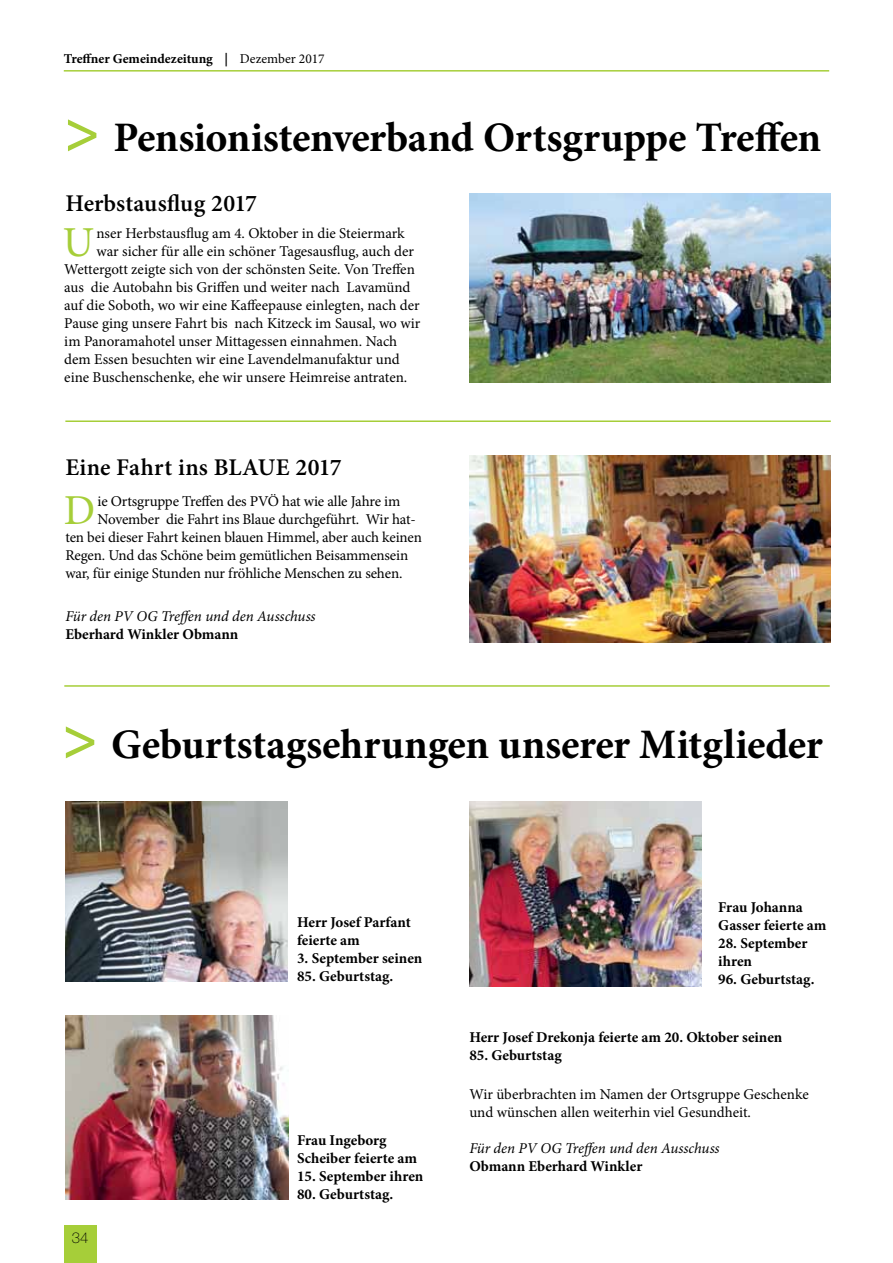
<style>
.page{position:relative;width:893px;height:1263px;background:#fff}
.page>*{position:absolute;margin:0;border:0;box-sizing:border-box;transform-origin:0 0}
.t1{font:42.75px "Minion Pro";color:#a6ce39}
.t2{font:700 42px "Minion Pro";letter-spacing:-.01em;color:#000}
.t3{font:600 24px "Minion Pro";letter-spacing:.005em;color:#000}
.t4{font:15px/18px "Minion Pro";letter-spacing:-.005em;color:#000}
.t5{font:700 15px/18px "Minion Pro";color:#000}
.t6{font:italic 15px "Minion Pro";letter-spacing:-.005em;color:#000}
.t7{font:100 15px "Helvetica Neue";color:#000}
.t8{font:700 13.5px "Minion Pro";letter-spacing:-.005em;color:#000}
.s1{font-weight:400}
.s2{font-family:"Myriad Pro";font-weight:600;font-size:60px;color:#a6ce39}
</style>
<div class="page">
<div style="left:64px;top:1225px;width:32px;height:38px;background:#a6ce39"></div>
<hr style="left:64px;top:70px;width:765px;height:2px;background:#a6ce39">
<img style="left:469px;top:194px;width:362px;height:189px">
<hr style="left:65px;top:420px;width:766px;height:2px;background:#a6ce39">
<img style="left:469px;top:455px;width:362px;height:187px">
<hr style="left:64px;top:685px;width:766px;height:2px;background:#a6ce39">
<img style="left:65px;top:801px;width:223px;height:180px">
<img style="left:65px;top:1015px;width:224px;height:184px">
<img style="left:469px;top:802px;width:232px;height:184px">
<p class="t8" style="left:64px;top:49px;width:262px">Treffner Gemeindezeitung | <span class="s1">Dezember 2017</span></p>
<h2 class="t2" style="left:64px;top:108px;width:758px"><span class="s2">&gt;</span> Pensionistenverband Ortsgruppe Treffen</h2>
<h3 class="t3" style="left:65px;top:187px;width:193px">Herbstausflug 2017</h3>
<h1 class="t1" style="left:63px;top:214px;width:33px">U</h1>
<p class="t4" style="left:96px;top:224px;width:310px">nser Herbstausflug am 4. Oktober in die Steiermark</p>
<p class="t4" style="left:96px;top:242px;width:319px">war sicher für alle ein schöner Tagesausflug, auch der</p>
<p class="t4" style="left:64px;top:260px;width:352px">Wettergott zeigte sich von der schönsten Seite. Von Treffen</p>
<p class="t4" style="left:64px;top:278px;width:348px">aus die Autobahn bis Griffen und weiter nach Lavamünd</p>
<p class="t4" style="left:64px;top:296px;width:357px">auf die Soboth, wo wir eine Kaffeepause einlegten, nach der</p>
<p class="t4" style="left:64px;top:314px;width:357px">Pause ging unsere Fahrt bis nach Kitzeck im Sausal, wo wir</p>
<p class="t4" style="left:64px;top:332px;width:334px">im Panoramahotel unser Mittagessen einnahmen. Nach</p>
<p class="t4" style="left:64px;top:350px;width:337px">dem Essen besuchten wir eine Lavendelmanufaktur und</p>
<p class="t4" style="left:64px;top:368px;width:344px">eine Buschenschenke, ehe wir unsere Heimreise antraten.</p>
<h3 class="t3" style="left:65px;top:450px;width:278px">Eine Fahrt ins BLAUE 2017</h3>
<h1 class="t1" style="left:64px;top:482px;width:33px">D</h1>
<p class="t4" style="left:97px;top:493px;width:304px">ie Ortsgruppe Treffen des PVÖ hat wie alle Jahre im</p>
<p class="t4" style="left:97px;top:511px;width:320px">November die Fahrt ins Blaue durchgeführt. Wir hat-</p>
<p class="t4" style="left:65px;top:529px;width:358px">ten bei dieser Fahrt keinen blauen Himmel, aber auch keinen</p>
<p class="t4" style="left:65px;top:547px;width:344px">Regen. Und das Schöne beim gemütlichen Beisammensein</p>
<p class="t4" style="left:65px;top:565px;width:339px">war, für einige Stunden nur fröhliche Menschen zu sehen.</p>
<p class="t6" style="left:65px;top:606px;width:252px">Für den PV OG Treffen und den Ausschuss</p>
<p class="t5" style="left:65px;top:625px;width:175px">Eberhard Winkler Obmann</p>
<h2 class="t2" style="left:62px;top:715px;width:762px"><span class="s2">&gt;</span> Geburtstagsehrungen unserer Mitglieder</h2>
<p class="t7" style="left:72px;top:1229px;width:18px">34</p>
<p class="t5" style="left:297px;top:913px;width:115px">Herr Josef Parfant feierte am</p>
<p class="t5" style="left:297px;top:949px;width:127px">3. September seinen</p>
<p class="t5" style="left:297px;top:967px;width:98px">85. Geburtstag.</p>
<p class="t5" style="left:297px;top:1131px;width:121px">Frau Ingeborg<br>Scheiber feierte am</p>
<p class="t5" style="left:297px;top:1167px;width:128px">15. September ihren</p>
<p class="t5" style="left:297px;top:1185px;width:98px">80. Geburtstag.</p>
<p class="t5" style="left:718px;top:898px;width:110px">Frau Johanna<br>Gasser feierte am</p>
<p class="t5" style="left:718px;top:934px;width:91px">28. September ihren</p>
<p class="t5" style="left:718px;top:970px;width:98px">96. Geburtstag.</p>
<p class="t5" style="left:469px;top:1028px;width:315px">Herr Josef Drekonja feierte am 20. Oktober seinen</p>
<p class="t5" style="left:469px;top:1046px;width:94px">85. Geburtstag</p>
<p class="t4" style="left:469px;top:1085px;width:341px">Wir überbrachten im Namen der Ortsgruppe Geschenke und wünschen allen weiterhin viel Gesundheit.</p>
<p class="t6" style="left:469px;top:1138px;width:252px">Für den PV OG Treffen und den Ausschuss</p>
<p class="t5" style="left:469px;top:1157px;width:175px">Obmann Eberhard Winkler</p>
</div>
